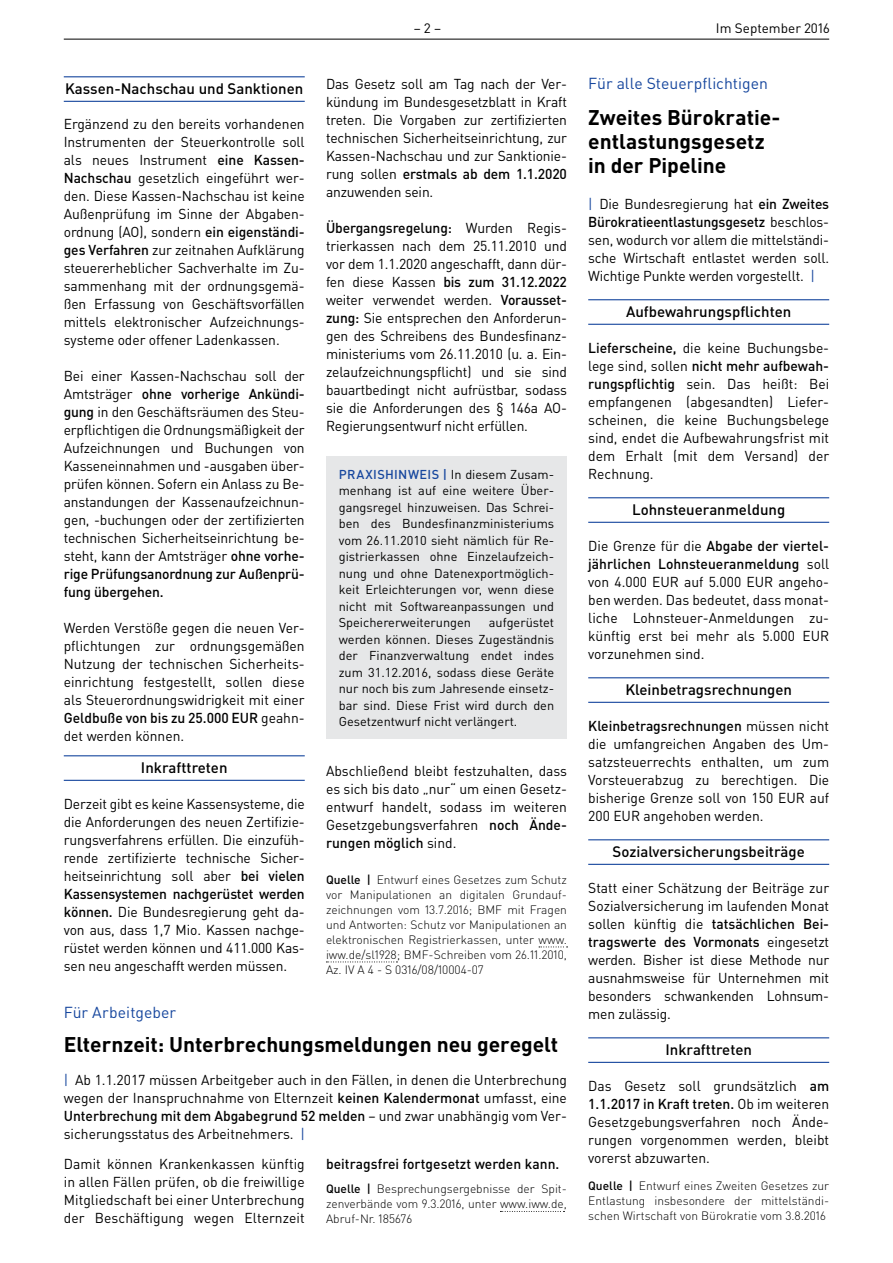
<style>
.page{position:relative;width:893px;height:1263px;background:#fff}
.page>*{position:absolute;margin:0;border:0;box-sizing:border-box;transform-origin:0 0}
.t1{font:700 21px/24px "DIN Pro";letter-spacing:-.005em;color:#000}
.t2{font:15.75px "DIN Pro";color:#17479e}
.t3{font:500 15px "DIN Pro";color:#000}
.t4{font:14.25px/18px "DIN Pro";letter-spacing:-.01em;color:#000;text-align:justify}
.t5{font:500 14.25px "DIN Pro";letter-spacing:.005em;color:#000}
.t6{font:13.5px "DIN Pro";color:#000}
.t7{font:12.75px/16.5px "DIN Pro";color:#000;text-align:justify}
.t8{font:300 12px/15px "DIN Pro";color:#000;text-align:justify}
.s1{font-weight:500}
.s2{font-weight:500;color:#17479e}
.s3{color:#17479e}
</style>
<div class="page">
<hr style="left:64px;top:39px;width:765px;height:1px;background:#000">
<hr style="left:64px;top:76px;width:241px;height:1px;background:#17479e">
<hr style="left:64px;top:101px;width:241px;height:1px;background:#17479e">
<hr style="left:64px;top:755px;width:241px;height:1px;background:#17479e">
<hr style="left:64px;top:780px;width:241px;height:1px;background:#17479e">
<svg style="left:539px;top:946px;width:29px;height:1px"></svg>
<svg style="left:326px;top:961px;width:71px;height:1px"></svg>
<div style="left:326px;top:456px;width:241px;height:283px;background:#e6e7e8"></div>
<svg style="left:500px;top:1211px;width:64px;height:1px"></svg>
<hr style="left:588px;top:299px;width:241px;height:1px;background:#17479e">
<hr style="left:588px;top:324px;width:241px;height:1px;background:#17479e">
<hr style="left:588px;top:497px;width:241px;height:1px;background:#17479e">
<hr style="left:588px;top:522px;width:241px;height:1px;background:#17479e">
<hr style="left:588px;top:677px;width:241px;height:1px;background:#17479e">
<hr style="left:588px;top:702px;width:241px;height:1px;background:#17479e">
<hr style="left:588px;top:839px;width:241px;height:1px;background:#17479e">
<hr style="left:588px;top:864px;width:241px;height:1px;background:#17479e">
<hr style="left:588px;top:1037px;width:241px;height:1px;background:#17479e">
<hr style="left:588px;top:1062px;width:241px;height:1px;background:#17479e">
<p class="t6" style="left:414px;top:19px;width:29px">– 2 –</p>
<p class="t6" style="left:716px;top:19px;width:115px">Im September 2016</p>
<p class="t3" style="left:65px;top:79px;width:240px">Kassen-Nachschau und Sanktionen</p>
<p class="t4" style="left:64px;top:114px;width:242px">Ergänzend zu den bereits vorhandenen Instrumenten der Steuerkontrolle soll als neues Instrument <span class="s1">eine Kassen-Nachschau</span> gesetzlich eingeführt wer&shy;den. Diese Kassen-Nachschau ist keine Außenprüfung im Sinne der Abgaben&shy;ordnung (AO), sondern <span class="s1">ein eigenständi&shy;ges Verfahren</span> zur zeitnahen Aufklärung steuererheblicher Sachverhalte im Zu&shy;sammenhang mit der ordnungsgemä&shy;ßen Erfassung von Geschäftsvorfällen mittels elektronischer Aufzeichnungs&shy;systeme oder offener Ladenkassen.</p>
<p class="t4" style="left:64px;top:366px;width:242px">Bei einer Kassen-Nachschau soll der Amtsträger <span class="s1">ohne vorherige Ankündi&shy;gung</span> in den Geschäftsräumen des Steu&shy;erpflichtigen die Ordnungsmäßigkeit der Aufzeichnungen und Buchungen von Kasseneinnahmen und -ausgaben über&shy;prüfen können. Sofern ein Anlass zu Be&shy;anstandungen der Kassenaufzeichnun&shy;gen, -buchungen oder der zertifizierten technischen Sicherheitseinrichtung be&shy;steht, kann der Amtsträger <span class="s1">ohne vorhe&shy;rige Prüfungsanordnung zur Außenprü&shy;fung übergehen.</span></p>
<p class="t4" style="left:64px;top:618px;width:242px">Werden Verstöße gegen die neuen Ver&shy;pflichtungen zur ordnungsgemäßen Nutzung der technischen Sicherheits&shy;einrichtung festgestellt, sollen diese als Steuerordnungswidrigkeit mit einer <span class="s1">Geldbuße von bis zu 25.000 EUR</span> geahn&shy;det werden können.</p>
<p class="t3" style="left:141px;top:758px;width:88px">Inkrafttreten</p>
<p class="t4" style="left:64px;top:795px;width:242px">Derzeit gibt es keine Kassensysteme, die die Anforderungen des neuen Zertifizie&shy;rungsverfahrens erfüllen. Die einzufüh&shy;rende zertifizierte technische Sicher&shy;heitseinrichtung soll aber <span class="s1">bei vielen Kassensystemen nachgerüstet werden können.</span> Die Bundesregierung geht da&shy;von aus, dass 1,7 Mio. Kassen nachge&shy;rüstet werden können und 411.000 Kas&shy;sen neu angeschafft werden müssen.</p>
<p class="t4" style="left:326px;top:75px;width:242px">Das Gesetz soll am Tag nach der Ver&shy;kündung im Bundesgesetzblatt in Kraft treten. Die Vorgaben zur zertifizierten technischen Sicherheitseinrichtung, zur Kassen-Nachschau und zur Sanktionie&shy;rung sollen <span class="s1">erstmals ab dem 1.1.2020 </span>anzuwenden sein.</p>
<p class="t4" style="left:326px;top:219px;width:242px;text-align:left"><span class="s1">Übergangsregelung:</span> Wurden Regis&shy;trierkassen nach dem 25.11.2010 und vor dem 1.1.2020 angeschafft, dann dür&shy;fen diese Kassen <span class="s1">bis zum 31.12.2022 </span>weiter verwendet werden. <span class="s1">Vorausset&shy;zung:</span> Sie entsprechen den Anforderun&shy;gen des Schreibens des Bundesfinanz&shy;ministeriums vom 26.11.2010 (u. a. Ein&shy;zelaufzeichnungspflicht) und sie sind bauartbedingt nicht aufrüstbar, sodass sie die Anforderungen des § 146a AO-Regierungsentwurf nicht erfüllen.</p>
<p class="t7" style="left:339px;top:465px;width:217px"><span class="s2">PRAXISHINWEIS |</span> In diesem Zusam&shy;menhang ist auf eine weitere Über&shy;gangsregel hinzuweisen. Das Schrei&shy;ben des Bundesfinanzministeriums vom 26.11.2010 sieht nämlich für Re&shy;gistrierkassen ohne Einzelaufzeich&shy;nung und ohne Datenexportmöglich&shy;keit Erleichterungen vor, wenn diese nicht mit Softwareanpassungen und Speichererweiterungen</p>
<p class="t7" style="left:339px;top:614px;width:217px;text-indent:150px">aufgerüstet werden können. Dieses Zugeständnis der Finanzverwaltung endet indes zum 31.12.2016, sodass diese Geräte nur noch bis zum Jahresende einsetz&shy;bar sind. Diese Frist wird durch den Gesetzentwurf nicht verlängert.</p>
<p class="t4" style="left:326px;top:761px;width:242px">Abschließend bleibt festzuhalten, dass es sich bis dato „nur“ um einen Gesetz&shy;entwurf handelt, sodass im weiteren Gesetzgebungsverfahren <span class="s1">noch Ände&shy;rungen möglich</span> sind.</p>
<p class="t8" style="left:326px;top:872px;width:242px"><span class="s1">Quelle |</span> Entwurf eines Gesetzes zum Schutz vor Manipulationen an digitalen Grundauf&shy;zeichnungen vom 13.7.2016; BMF mit Fragen und Antworten: Schutz vor Manipulationen an elektronischen Registrierkassen, unter www. iww.de/sl1928; BMF-Schreiben vom 26.11.2010, Az. IV A 4 - S 0316/08/10004-07</p>
<p class="t2" style="left:64px;top:1001px;width:114px">Für Arbeitgeber</p>
<h1 class="t1" style="left:64px;top:1032px;width:496px">Elternzeit: Unterbrechungsmeldungen neu geregelt</h1>
<p class="t4" style="left:64px;top:1071px;width:505px"><span class="s3">|</span> Ab 1.1.2017 müssen Arbeitgeber auch in den Fällen, in denen die Unterbrechung wegen der Inanspruchnahme von Elternzeit <span class="s1">keinen Kalendermonat</span> umfasst, eine <span class="s1">Unterbrechung mit dem Abgabegrund 52 melden</span> – und zwar unabhängig vom Ver&shy;sicherungsstatus des Arbeitnehmers. <span class="s3">|</span></p>
<p class="t4" style="left:64px;top:1155px;width:242px">Damit können Krankenkassen künftig in allen Fällen prüfen, ob die freiwillige Mitgliedschaft bei einer Unterbrechung der Beschäftigung wegen Elternzeit</p>
<p class="t5" style="left:326px;top:1154px;width:235px">beitragsfrei fortgesetzt werden kann.</p>
<p class="t8" style="left:326px;top:1181px;width:242px"><span class="s1">Quelle |</span> Besprechungsergebnisse der Spit&shy;zenverbände vom 9.3.2016, unter www.iww.de, Abruf-Nr. 185676</p>
<p class="t2" style="left:588px;top:73px;width:181px">Für alle Steuerpflichtigen</p>
<h1 class="t1" style="left:588px;top:105px;width:194px">Zweites Bürokratie&shy;entlastungsgesetz in der Pipeline</h1>
<p class="t4" style="left:588px;top:195px;width:242px"><span class="s3">|</span> Die Bundesregierung hat <span class="s1">ein Zweites Bürokratieentlastungsgesetz</span> beschlos&shy;sen, wodurch vor allem die mittelständi&shy;sche Wirtschaft entlastet werden soll.<br>Wichtige Punkte werden vorgestellt. <span class="s3">|</span></p>
<p class="t3" style="left:626px;top:302px;width:167px">Aufbewahrungspflichten</p>
<p class="t4" style="left:588px;top:339px;width:242px"><span class="s1">Lieferscheine,</span> die keine Buchungsbe&shy;lege sind, sollen <span class="s1">nicht mehr aufbewah&shy;rungspflichtig</span> sein. Das heißt: Bei empfangenen (abgesandten) Liefer&shy;scheinen, die keine Buchungsbelege sind, endet die Aufbewahrungsfrist mit dem Erhalt (mit dem Versand) der Rechnung.</p>
<p class="t3" style="left:632px;top:500px;width:155px">Lohnsteueranmeldung</p>
<p class="t4" style="left:588px;top:537px;width:242px">Die Grenze für die <span class="s1">Abgabe der viertel&shy;jährlichen Lohnsteueranmeldung</span> soll von 4.000 EUR auf 5.000 EUR angeho&shy;ben werden. Das bedeutet, dass monat&shy;liche Lohnsteuer-Anmeldungen zu&shy;künftig erst bei mehr als 5.000 EUR vorzunehmen sind.</p>
<p class="t3" style="left:625px;top:680px;width:168px">Kleinbetragsrechnungen</p>
<p class="t4" style="left:588px;top:717px;width:242px"><span class="s1">Kleinbetragsrechnungen</span> müssen nicht die umfangreichen Angaben des Um&shy;satzsteuerrechts enthalten, um zum Vorsteuerabzug zu berechtigen. Die bisherige Grenze soll von 150 EUR auf 200 EUR angehoben werden.</p>
<p class="t3" style="left:613px;top:842px;width:194px">Sozialversicherungsbeiträge</p>
<p class="t4" style="left:588px;top:879px;width:242px">Statt einer Schätzung der Beiträge zur Sozialversicherung im laufenden Monat sollen künftig die <span class="s1">tatsächlichen Bei&shy;tragswerte des Vormonats</span> eingesetzt werden. Bisher ist diese Methode nur ausnahmsweise für Unternehmen mit besonders schwankenden Lohnsum&shy;men zulässig.</p>
<p class="t3" style="left:665px;top:1040px;width:88px">Inkrafttreten</p>
<p class="t4" style="left:588px;top:1077px;width:242px">Das Gesetz soll grundsätzlich <span class="s1">am 1.1.2017 in Kraft treten.</span> Ob im weiteren Gesetzgebungsverfahren noch Ände&shy;rungen vorgenommen werden, bleibt vorerst abzuwarten.</p>
<p class="t8" style="left:588px;top:1178px;width:242px"><span class="s1">Quelle |</span> Entwurf eines Zweiten Gesetzes zur Entlastung insbesondere der mittelständi&shy;schen Wirtschaft von Bürokratie vom 3.8.2016</p>
</div>
